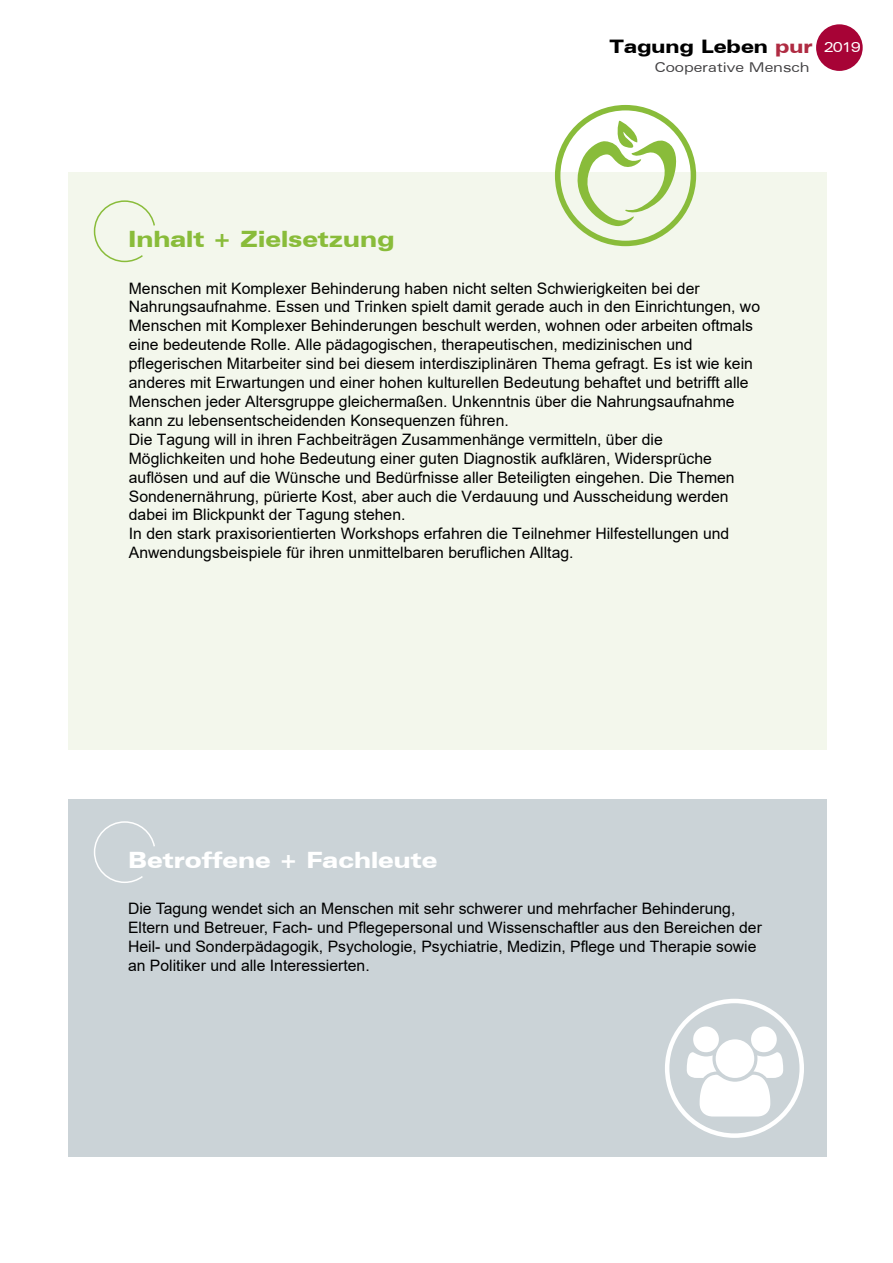
<style>
.page{position:relative;width:893px;height:1263px;background:#fff}
.page>*{position:absolute;margin:0;border:0;box-sizing:border-box;transform-origin:0 0}
.t1{font:900 expanded 22.5px "Zurich BT";color:#fff}
.t2{font:900 expanded 22.5px "Zurich BT";color:#89bc3a}
.t3{font:900 expanded 18.6px "Zurich BT";color:#000}
.t4{font:15.75px/18.9px "Arial";color:#000}
.t5{font:expanded 13.5px "Zurich BT";color:#414042}
.s1{color:#af2b42}
.s2{font-weight:400;font-size:13.95px;color:#fff}
</style>
<div class="page">
<div style="left:68px;top:172px;width:758px;height:578px;background:#f3f7ec"></div>
<div style="left:68px;top:799px;width:758px;height:358px;background:#cbd3d7"></div>
<svg style="left:93px;top:200px;width:62px;height:63px"></svg>
<svg style="left:94px;top:821px;width:61px;height:62px"></svg>
<div style="left:665px;top:999px;width:139px;height:139px;border:4px solid #fff;border-radius:50%"></div>
<svg style="left:574px;top:120px;width:111px;height:110px"></svg>
<div style="left:555px;top:105px;width:141px;height:141px;border:5px solid #89bc3a;border-radius:50%"></div>
<svg style="left:687px;top:1026px;width:96px;height:90px"></svg>
<div style="left:816px;top:24px;width:47px;height:47px;background:#a70336;border-radius:50%"></div>
<p class="t3" style="left:609px;top:36px;width:253px">Tagung Leben <span class="s1">pur</span> <span class="s2">2019</span></p>
<p class="t5" style="left:655px;top:60px;width:156px">Cooperative Mensch</p>
<p class="t2" style="left:128px;top:226px;width:268px">Inhalt + Zielsetzung</p>
<p class="t4" style="left:129px;top:278px;width:633px">Menschen mit Komplexer Behinderung haben nicht selten Schwierigkeiten bei der Nahrungsaufnahme. Essen und Trinken spielt damit gerade auch in den Einrichtungen, wo Menschen mit Komplexer Behinderungen beschult werden, wohnen oder arbeiten oftmals eine bedeutende Rolle. Alle pädagogischen, therapeutischen, medizinischen und pflegerischen Mitarbeiter sind bei diesem interdisziplinären Thema gefragt. Es ist wie kein anderes mit Erwartungen und einer hohen kulturellen Bedeutung behaftet und betrifft alle Menschen jeder Altersgruppe gleichermaßen. Unkenntnis über die Nahrungsaufnahme kann zu lebensentscheidenden Konsequenzen führen.<br>Die Tagung will in ihren Fachbeiträgen Zusammenhänge vermitteln, über die Möglichkeiten und hohe Bedeutung einer guten Diagnostik aufklären, Widersprüche auflösen und auf die Wünsche und Bedürfnisse aller Beteiligten eingehen. Die Themen Sondenernährung, pürierte Kost, aber auch die Verdauung und Ausscheidung werden dabei im Blickpunkt der Tagung stehen.<br>In den stark praxisorientierten Workshops erfahren die Teilnehmer Hilfestellungen und Anwendungsbeispiele für ihren unmittelbaren beruflichen Alltag.</p>
<p class="t1" style="left:128px;top:847px;width:311px">Betroffene + Fachleute</p>
<p class="t4" style="left:128px;top:899px;width:635px">Die Tagung wendet sich an Menschen mit sehr schwerer und mehrfacher Behinderung, Eltern und Betreuer, Fach- und Pflegepersonal und Wissenschaftler aus den Bereichen der Heil- und Sonderpädagogik, Psychologie, Psychiatrie, Medizin, Pflege und Therapie sowie an Politiker und alle Interessierten.</p>
</div>
